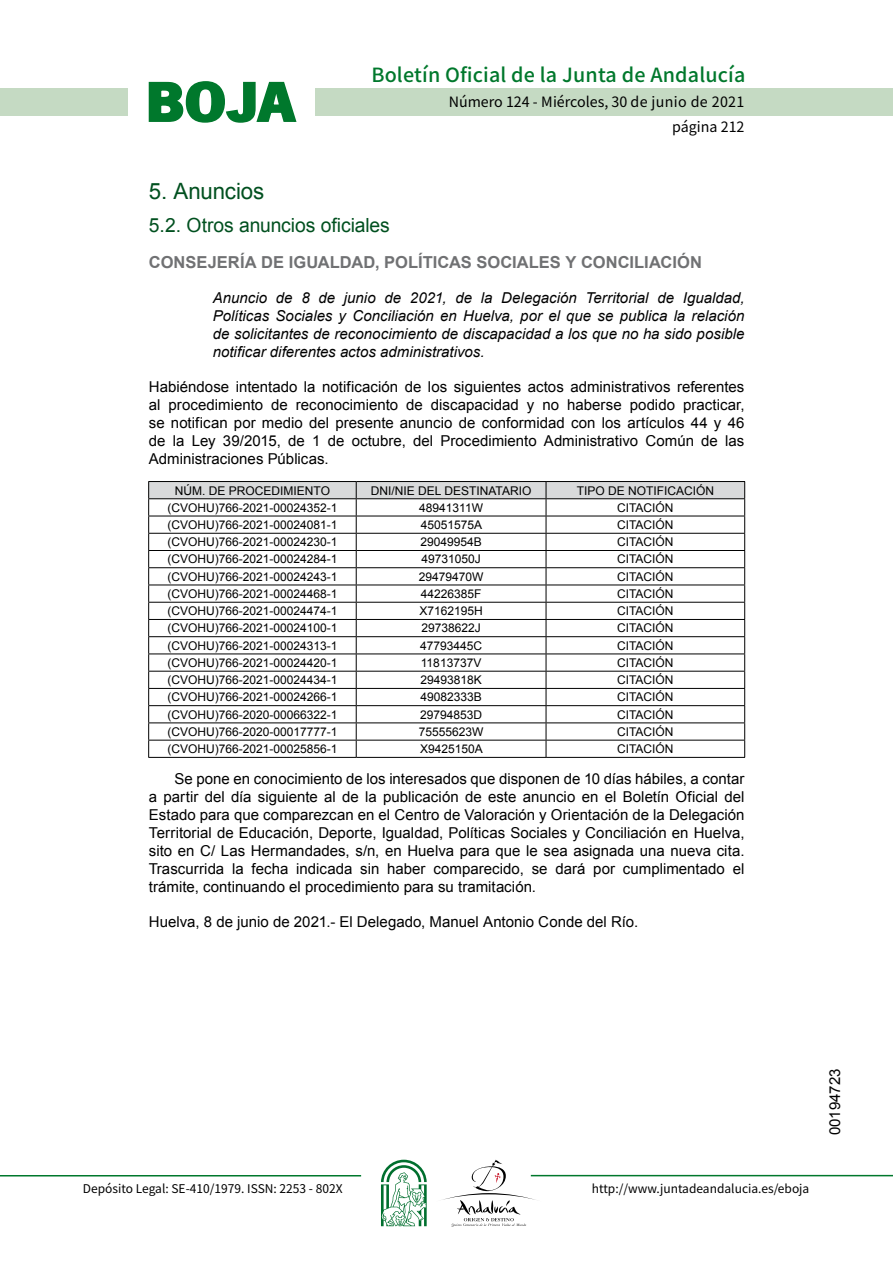
<style>
.page{position:relative;width:893px;height:1263px;background:#fff}
.page>*{position:absolute;margin:0;border:0;box-sizing:border-box;transform-origin:0 0}
.t1{font:700 57.75px "News Got T";color:#00782c;scale:1.14 1}
.t2{font:22.5px "Arial";letter-spacing:-.005em;color:#00501f}
.t3{font:500 19.5px "Noto Sans HK";letter-spacing:.01em;color:#00782c}
.t4{font:19.5px "Arial";letter-spacing:-.005em;color:#00501f}
.t5{font:700 16.5px "Arial";color:#707173}
.t6{font:15px/18px "Arial";color:#000;text-align:justify}
.t7{font:italic 15px/18px "Arial";color:#000;text-align:justify}
.t8{font:14.25px/24.5px "Noto Sans HK";color:#000;text-align:right}
.t9{font:12px "Arial";color:#000}
.t10{font:12px "Noto Sans HK";color:#000}
</style>
<div class="page">
<div style="left:315px;top:88px;width:577px;height:28px;background:#c5dac3"></div>
<div style="left:0;top:88px;width:128px;height:28px;background:#c5dac3"></div>
<hr style="left:0;top:1175px;width:361px;height:2px;background:#00782c">
<hr style="left:531px;top:1175px;width:361px;height:1px;background:#00782c">
<svg style="left:148px;top:81px;width:149px;height:42px"></svg>
<svg style="left:442px;top:1160px;width:100px;height:67px"></svg>
<svg style="left:381px;top:1160px;width:45px;height:66px"></svg>
<hr style="left:148px;top:481px;width:208px;height:1px;background:#000">
<hr style="left:356px;top:481px;width:190px;height:1px;background:#000">
<hr style="left:546px;top:481px;width:199px;height:1px;background:#000">
<svg style="left:148px;top:482px;width:597px;height:275px"></svg>
<hr style="left:148px;top:757px;width:208px;height:1px;background:#000">
<hr style="left:356px;top:757px;width:190px;height:1px;background:#000">
<hr style="left:546px;top:757px;width:199px;height:1px;background:#000">
<h1 class="t1" style="left:145px;top:68px;width:133px">BOJA</h1>
<h3 class="t3" style="left:371px;top:64px;width:375px">Boletín Oficial de la Junta de Andalucía</h3>
<p class="t8" style="left:449px;top:90px;width:297px">Número 124 - Miércoles, 30 de junio de 2021 página 212</p>
<h2 class="t2" style="left:149px;top:177px;width:117px">5. Anuncios</h2>
<h3 class="t4" style="left:149px;top:212px;width:242px">5.2. Otros anuncios oficiales</h3>
<p class="t5" style="left:149px;top:251px;width:554px">CONSEJERÍA DE IGUALDAD, POLÍTICAS SOCIALES Y CONCI LIACIÓN</p>
<p class="t7" style="left:213px;top:289px;width:533px">Anuncio de 8 de junio de 2021, de la Delegación Territorial de Igualdad, Políticas Sociales y Conciliación en Huelva, por el que se publica la relación de solicitantes de reconocimiento de discapacidad a los que no ha sido posible notificar diferentes actos administrativos.</p>
<p class="t6" style="left:149px;top:378px;width:597px">Habiéndose intentado la notificación de los siguientes actos administrativos referentes al procedimiento de reconocimiento de discapacidad y no haberse podido practicar, se notifican por medio del presente anuncio de conformidad con los artículos 44 y 46 de la Ley 39/2015, de 1 de octubre, del Procedimiento Administrativo Común de las Administraciones Públicas.</p>
<p class="t9" style="left:175px;top:482px;width:157px">NÚM. DE PROCEDIMIENTO</p>
<p class="t9" style="left:371px;top:482px;width:162px">DNI/NIE DEL DESTINATARIO</p>
<p class="t9" style="left:576px;top:482px;width:139px">TIPO DE NOTIFICACIÓN</p>
<p class="t9" style="left:167px;top:500px;width:172px">(CVOHU)766-2021-00024352-1</p>
<p class="t9" style="left:419px;top:500px;width:65px">48941311W</p>
<p class="t9" style="left:617px;top:500px;width:58px">CITACIÓN</p>
<p class="t9" style="left:167px;top:517px;width:172px">(CVOHU)766-2021-00024081-1</p>
<p class="t9" style="left:421px;top:517px;width:63px">45051575A</p>
<p class="t9" style="left:617px;top:517px;width:58px">CITACIÓN</p>
<p class="t9" style="left:167px;top:534px;width:172px">(CVOHU)766-2021-00024230-1</p>
<p class="t9" style="left:420px;top:534px;width:63px">29049954B</p>
<p class="t9" style="left:617px;top:534px;width:58px">CITACIÓN</p>
<p class="t9" style="left:167px;top:551px;width:172px">(CVOHU)766-2021-00024284-1</p>
<p class="t9" style="left:421px;top:551px;width:61px">49731050J</p>
<p class="t9" style="left:617px;top:551px;width:58px">CITACIÓN</p>
<p class="t9" style="left:167px;top:569px;width:172px">(CVOHU)766-2021-00024243-1</p>
<p class="t9" style="left:419px;top:569px;width:66px">29479470W</p>
<p class="t9" style="left:617px;top:569px;width:58px">CITACIÓN</p>
<p class="t9" style="left:167px;top:586px;width:172px">(CVOHU)766-2021-00024468-1</p>
<p class="t9" style="left:421px;top:586px;width:62px">44226385F</p>
<p class="t9" style="left:617px;top:586px;width:58px">CITACIÓN</p>
<p class="t9" style="left:167px;top:603px;width:172px">(CVOHU)766-2021-00024474-1</p>
<p class="t9" style="left:419px;top:603px;width:65px">X7162195H</p>
<p class="t9" style="left:617px;top:603px;width:58px">CITACIÓN</p>
<p class="t9" style="left:167px;top:620px;width:172px">(CVOHU)766-2021-00024100-1</p>
<p class="t9" style="left:421px;top:620px;width:61px">29738622J</p>
<p class="t9" style="left:617px;top:620px;width:58px">CITACIÓN</p>
<p class="t9" style="left:167px;top:638px;width:172px">(CVOHU)766-2021-00024313-1</p>
<p class="t9" style="left:420px;top:638px;width:64px">47793445C</p>
<p class="t9" style="left:617px;top:638px;width:58px">CITACIÓN</p>
<p class="t9" style="left:167px;top:655px;width:172px">(CVOHU)766-2021-00024420-1</p>
<p class="t9" style="left:421px;top:655px;width:62px">11813737V</p>
<p class="t9" style="left:617px;top:655px;width:58px">CITACIÓN</p>
<p class="t9" style="left:167px;top:672px;width:172px">(CVOHU)766-2021-00024434-1</p>
<p class="t9" style="left:420px;top:672px;width:63px">29493818K</p>
<p class="t9" style="left:617px;top:672px;width:58px">CITACIÓN</p>
<p class="t9" style="left:167px;top:689px;width:172px">(CVOHU)766-2021-00024266-1</p>
<p class="t9" style="left:420px;top:689px;width:63px">49082333B</p>
<p class="t9" style="left:617px;top:689px;width:58px">CITACIÓN</p>
<p class="t9" style="left:167px;top:707px;width:172px">(CVOHU)766-2020-00066322-1</p>
<p class="t9" style="left:420px;top:707px;width:64px">29794853D</p>
<p class="t9" style="left:617px;top:707px;width:58px">CITACIÓN</p>
<p class="t9" style="left:167px;top:724px;width:172px">(CVOHU)766-2020-00017777-1</p>
<p class="t9" style="left:419px;top:724px;width:66px">75555623W</p>
<p class="t9" style="left:617px;top:724px;width:58px">CITACIÓN</p>
<p class="t9" style="left:167px;top:741px;width:172px">(CVOHU)766-2021-00025856-1</p>
<p class="t9" style="left:420px;top:741px;width:64px">X9425150A</p>
<p class="t9" style="left:617px;top:741px;width:58px">CITACIÓN</p>
<p class="t6" style="left:149px;top:770px;width:597px;text-indent:26px">Se pone en conocimiento de los interesados que disponen de 10 días hábiles, a contar a partir del día siguiente al de la publicación de este anuncio en el Boletín Oficial del Estado para que comparezcan en el Centro de Valoración y Orientación de la Delegación Territorial de Educación, Deporte, Igualdad, Políticas Sociales y Conciliación en Huelva, sito en C/ Las Hermandades, s/n, en Huelva para que le sea asignada una nueva cita.<br>Trascurrida la fecha indicada sin haber comparecido, se dará por cumplimentado el trámite, continuando el procedimiento para su tramitación.</p>
<p class="t6" style="left:149px;top:913px;width:491px">Huelva, 8 de junio de 2021.- El Delegado, Manuel Antonio Conde del Río.</p>
<p class="t10" style="left:83px;top:1181px;width:261px">Depósito Legal: SE-410/1979. ISSN: 2253 - 802X</p>
<p class="t10" style="left:592px;top:1181px;width:219px">http://www.juntadeandalucia.es/eboja</p>
<p class="t6" style="left:826px;top:1135px;width:68px;rotate:-90deg">00194723</p>
</div>
